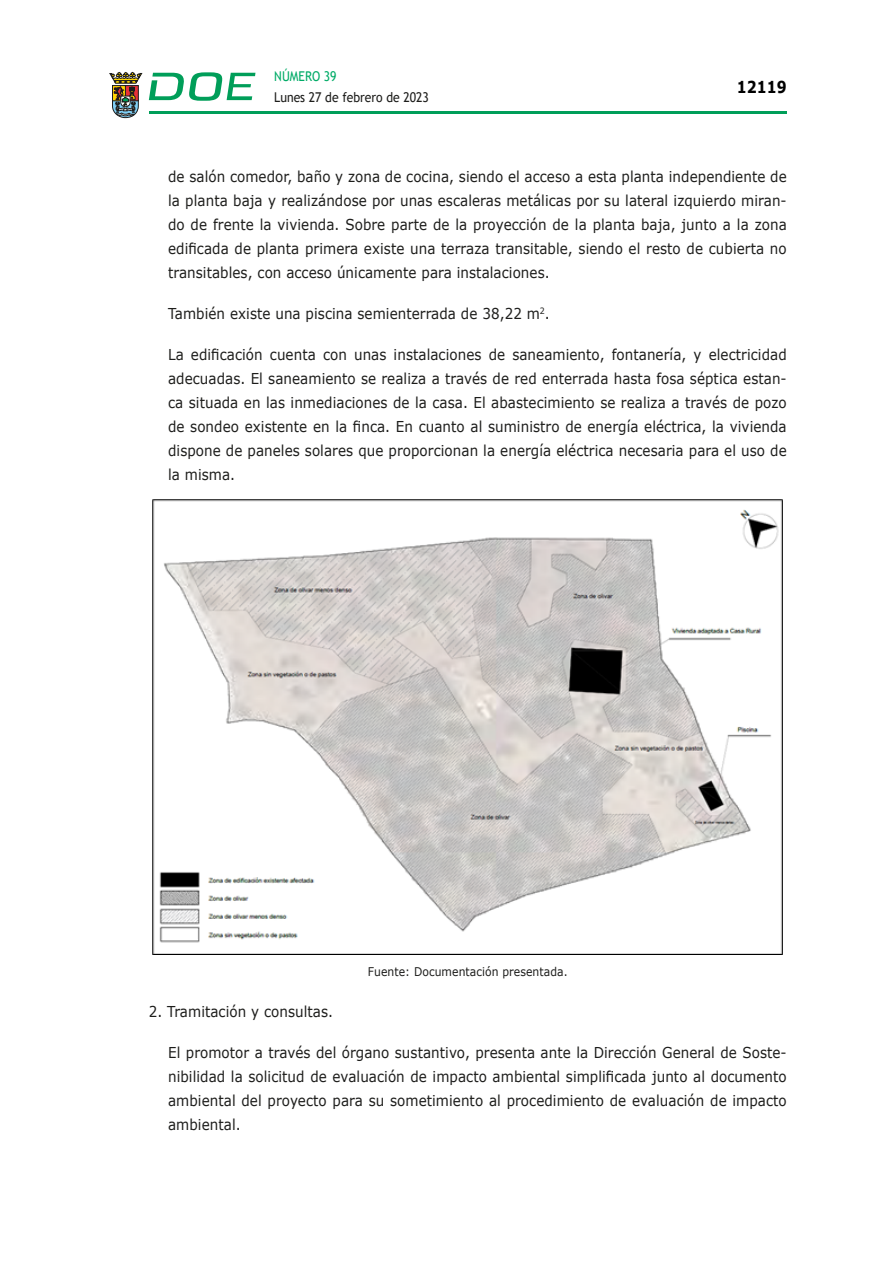
<style>
.page{position:relative;width:893px;height:1263px;background:#fff}
.page>*{position:absolute;margin:0;border:0;box-sizing:border-box;transform-origin:0 0}
.t1{font:700 16.5px "Verdana";color:#000;scale:.85 1}
.CUERPO_DE_TEXTO{font:15px/24px "Verdana";letter-spacing:.005em;color:#1d1d1b;text-align:justify;scale:.9 1}
.t2{font:13.5px "Trebuchet MS";color:#1d1d1b;scale:.9 1}
.t3{font:13.5px "Trebuchet MS";color:#00ab67;scale:.9 1}
.CUERPO_DE_TEXTO-2{font:12px "Verdana";letter-spacing:.005em;color:#1d1d1b;scale:.9 1}
</style>
<div class="page">
<hr style="left:149px;top:111px;width:638px;height:3px;background:#009e59">
<svg style="left:109px;top:72px;width:33px;height:46px"></svg>
<svg style="left:149px;top:72px;width:106px;height:29px"></svg>
<img style="left:153px;top:500px;width:630px;height:454px">
<p class="t3" style="left:274px;top:67px;width:71px">NÚMERO 39</p>
<p class="t2" style="left:274px;top:88px;width:173px">Lunes 27 de febrero de 2023</p>
<p class="t1" style="left:737px;top:75px;width:60px">12119</p>
<p class="CUERPO_DE_TEXTO" style="left:168px;top:164px;width:689px">de salón comedor, baño y zona de cocina, siendo el acceso a esta planta independiente de la planta baja y realizándose por unas escaleras metálicas por su lateral izquierdo miran&shy;do de frente la vivienda. Sobre parte de la proyección de la planta baja, junto a la zona edificada de planta primera existe una terraza transitable, siendo el resto de cubierta no transitables, con acceso únicamente para instalaciones.</p>
<p class="CUERPO_DE_TEXTO" style="left:168px;top:301px;width:426px">También existe una piscina semienterrada de 38,22 m<sup>2</sup>.</p>
<p class="CUERPO_DE_TEXTO" style="left:168px;top:342px;width:689px">La edificación cuenta con unas instalaciones de saneamiento, fontanería, y electricidad adecuadas. El saneamiento se realiza a través de red enterrada hasta fosa séptica estan&shy;ca situada en las inmediaciones de la casa. El abastecimiento se realiza a través de pozo de sondeo existente en la finca. En cuanto al suministro de energía eléctrica, la vivienda dispone de paneles solares que proporcionan la energía eléctrica necesaria para el uso de la misma.</p>
<p class="CUERPO_DE_TEXTO-2" style="left:368px;top:963px;width:223px">Fuente: Documentación presentada.</p>
<p class="CUERPO_DE_TEXTO" style="left:149px;top:999px;width:206px">2. Tramitación y consultas.</p>
<p class="CUERPO_DE_TEXTO" style="left:168px;top:1040px;width:689px">El promotor a través del órgano sustantivo, presenta ante la Dirección General de Soste&shy;nibilidad la solicitud de evaluación de impacto ambiental simplificada junto al documento ambiental del proyecto para su sometimiento al procedimiento de evaluación de impacto ambiental.</p>
</div>
